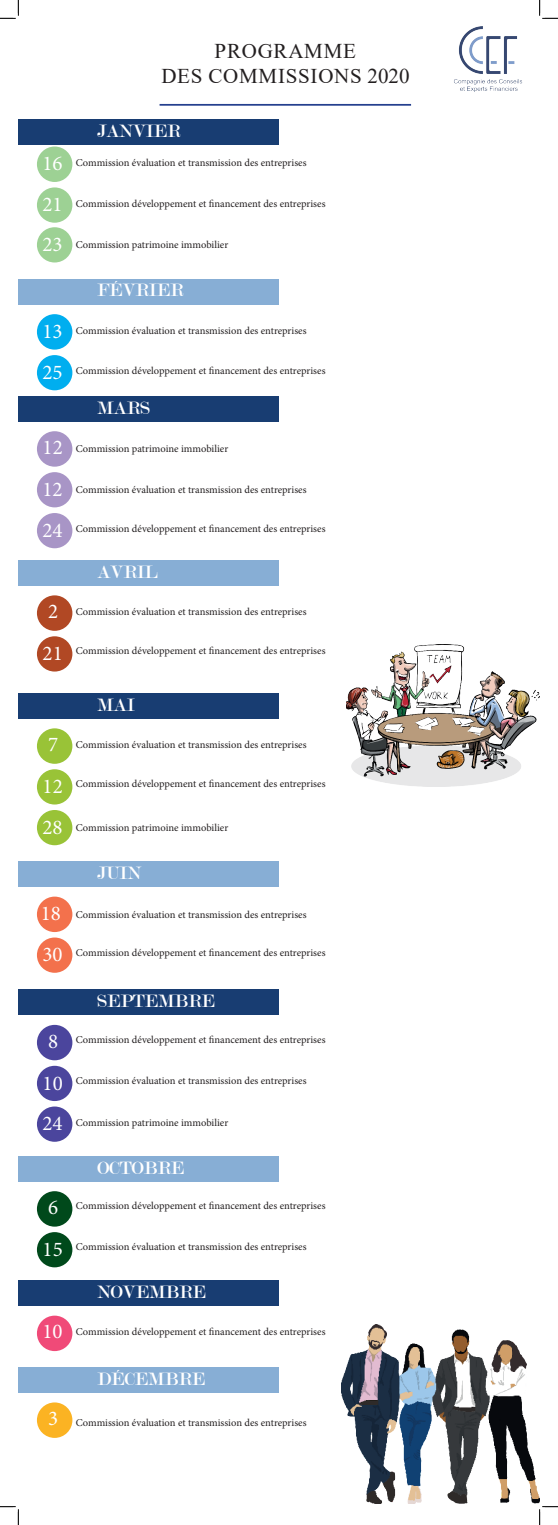
<style>
.page{position:relative;width:558px;height:1525px;background:#fff}
.page>*{position:absolute;margin:0;border:0;box-sizing:border-box;transform-origin:0 0}
.t1{font:21px/41.2px "Minion Pro";color:#fff}
.t2{font:21px/25.2px "Times New Roman";letter-spacing:.035em;color:#231f20;text-align:center}
.t3{font:19.25px "Modern";color:#fff}
.t4{font:10.5px "Minion Pro";color:#231f20}
.s1{font-size:21px;color:#fff}
</style>
<div class="page">
<div style="left:18px;top:119px;width:261px;height:26px;background:#183d72"></div>
<img style="left:454px;top:26px;width:69px;height:66px">
<hr style="left:159px;top:104px;width:252px;height:2px;background:#253f8e">
<div style="left:37px;top:147px;width:35px;height:35px;background:#9dd194;border-radius:50%"></div>
<div style="left:37px;top:187px;width:35px;height:36px;background:#9dd194;border-radius:50%"></div>
<div style="left:37px;top:227px;width:35px;height:35px;background:#9dd194;border-radius:50%"></div>
<div style="left:18px;top:279px;width:261px;height:26px;background:#87aed5"></div>
<div style="left:37px;top:314px;width:35px;height:36px;background:#00aeef;border-radius:50%"></div>
<div style="left:37px;top:355px;width:35px;height:35px;background:#00aeef;border-radius:50%"></div>
<div style="left:18px;top:396px;width:261px;height:26px;background:#183d72"></div>
<div style="left:37px;top:431px;width:35px;height:36px;background:#a895c6;border-radius:50%"></div>
<div style="left:37px;top:472px;width:35px;height:35px;background:#a895c6;border-radius:50%"></div>
<div style="left:37px;top:513px;width:35px;height:35px;background:#a895c6;border-radius:50%"></div>
<div style="left:18px;top:560px;width:261px;height:26px;background:#87aed5"></div>
<div style="left:37px;top:595px;width:35px;height:36px;background:#b14824;border-radius:50%"></div>
<div style="left:37px;top:636px;width:35px;height:36px;background:#b14824;border-radius:50%"></div>
<div style="left:18px;top:693px;width:261px;height:26px;background:#183d72"></div>
<div style="left:37px;top:728px;width:35px;height:36px;background:#99c337;border-radius:50%"></div>
<div style="left:37px;top:769px;width:35px;height:36px;background:#99c337;border-radius:50%"></div>
<div style="left:37px;top:810px;width:35px;height:35px;background:#99c337;border-radius:50%"></div>
<div style="left:18px;top:861px;width:261px;height:26px;background:#87aed5"></div>
<div style="left:37px;top:897px;width:35px;height:35px;background:#f3714c;border-radius:50%"></div>
<div style="left:37px;top:937px;width:35px;height:36px;background:#f3714c;border-radius:50%"></div>
<div style="left:18px;top:989px;width:261px;height:26px;background:#183d72"></div>
<div style="left:37px;top:1025px;width:35px;height:35px;background:#4b459d;border-radius:50%"></div>
<div style="left:37px;top:1066px;width:35px;height:35px;background:#4b459d;border-radius:50%"></div>
<div style="left:37px;top:1106px;width:35px;height:36px;background:#4b459d;border-radius:50%"></div>
<div style="left:18px;top:1156px;width:261px;height:26px;background:#87aed5"></div>
<div style="left:37px;top:1191px;width:35px;height:36px;background:#00491b;border-radius:50%"></div>
<div style="left:37px;top:1232px;width:35px;height:35px;background:#00491b;border-radius:50%"></div>
<div style="left:18px;top:1280px;width:261px;height:26px;background:#183d72"></div>
<div style="left:37px;top:1316px;width:35px;height:35px;background:#f04a78;border-radius:50%"></div>
<div style="left:18px;top:1367px;width:261px;height:26px;background:#87aed5"></div>
<div style="left:37px;top:1402px;width:35px;height:36px;background:#fbb323;border-radius:50%"></div>
<img style="left:346px;top:645px;width:193px;height:142px">
<img style="left:341px;top:1324px;width:198px;height:179px">
<svg style="left:0;top:0;width:19px;height:19px"></svg>
<svg style="left:0;top:1506px;width:19px;height:19px"></svg>
<svg style="left:539px;top:0;width:19px;height:19px"></svg>
<svg style="left:539px;top:1506px;width:19px;height:19px"></svg>
<h1 class="t2" style="left:161px;top:38px;width:249px">PROGRAMME<br>DES COMMISSIONS 2020</h1>
<h2 class="t3" style="left:97px;top:121px;width:85px">JANVIER</h2>
<h1 class="t1" style="left:43px;top:143px;width:22px">16<br>21</h1>
<p class="t4" style="left:43px;top:237px;width:187px"><span class="s1">23</span> Commission patrimoine immobilier</p>
<h2 class="t3" style="left:97px;top:281px;width:88px">FÉVRIER</h2>
<p class="t4" style="left:76px;top:156px;width:232px">Commission évaluation et transmission des entreprises</p>
<p class="t4" style="left:76px;top:196px;width:251px">Commission développement et financement des entreprises</p>
<h1 class="t1" style="left:43px;top:310px;width:22px">13<br>25</h1>
<p class="t4" style="left:76px;top:323px;width:232px">Commission évaluation et transmission des entreprises</p>
<p class="t4" style="left:76px;top:364px;width:251px">Commission développement et financement des entreprises</p>
<h2 class="t3" style="left:97px;top:398px;width:55px">MARS</h2>
<h1 class="t1" style="left:43px;top:426px;width:22px;line-height:42.3px">12<br>12</h1>
<p class="t4" style="left:76px;top:441px;width:154px">Commission patrimoine immobilier</p>
<h1 class="t1" style="left:43px;top:510px;width:22px">24</h1>
<h2 class="t3" style="left:97px;top:562px;width:62px">AVRIL</h2>
<p class="t4" style="left:76px;top:482px;width:232px">Commission évaluation et transmission des entreprises</p>
<p class="t4" style="left:76px;top:522px;width:251px">Commission développement et financement des entreprises</p>
<h1 class="t1" style="left:43px;top:590px;width:22px;line-height:42.1px">2<br>21</h1>
<p class="t4" style="left:76px;top:604px;width:232px">Commission évaluation et transmission des entreprises</p>
<p class="t4" style="left:76px;top:644px;width:251px">Commission développement et financement des entreprises</p>
<h1 class="t1" style="left:43px;top:724px;width:22px">7<br>12<br>28</h1>
<h1 class="t1" style="left:41px;top:892px;width:23px;line-height:41.5px">18<br>30</h1>
<h2 class="t3" style="left:97px;top:695px;width:39px">MAI</h2>
<p class="t4" style="left:76px;top:737px;width:232px">Commission évaluation et transmission des entreprises</p>
<p class="t4" style="left:76px;top:777px;width:251px">Commission développement et financement des entreprises</p>
<p class="t4" style="left:76px;top:820px;width:154px">Commission patrimoine immobilier</p>
<h2 class="t3" style="left:97px;top:863px;width:45px">JUIN</h2>
<p class="t4" style="left:76px;top:907px;width:232px">Commission évaluation et transmission des entreprises</p>
<p class="t4" style="left:76px;top:945px;width:251px">Commission développement et financement des entreprises</p>
<h2 class="t3" style="left:97px;top:991px;width:119px">SEPTEMBRE</h2>
<p class="t4" style="left:48px;top:1033px;width:279px"><span class="s1">8</span> Commission développement et financement des entreprises</p>
<h1 class="t1" style="left:43px;top:1063px;width:22px;line-height:40.7px">10<br>24</h1>
<p class="t4" style="left:76px;top:1073px;width:232px">Commission évaluation et transmission des entreprises</p>
<p class="t4" style="left:76px;top:1115px;width:154px">Commission patrimoine immobilier</p>
<h2 class="t3" style="left:97px;top:1158px;width:89px">OCTOBRE</h2>
<p class="t4" style="left:48px;top:1199px;width:279px"><span class="s1">6</span> Commission développement et financement des entreprises</p>
<h1 class="t1" style="left:43px;top:1229px;width:22px">15</h1>
<h2 class="t3" style="left:97px;top:1282px;width:110px">NOVEMBRE</h2>
<p class="t4" style="left:43px;top:1325px;width:284px"><span class="s1">10</span> Commission développement et financement des entreprises</p>
<h2 class="t3" style="left:97px;top:1369px;width:110px">DÉCEMBRE</h2>
<p class="t4" style="left:48px;top:1416px;width:260px"><span class="s1">3</span> Commission évaluation et transmission des entreprises</p>
<p class="t4" style="left:76px;top:1240px;width:232px">Commission évaluation et transmission des entreprises</p>
</div>
